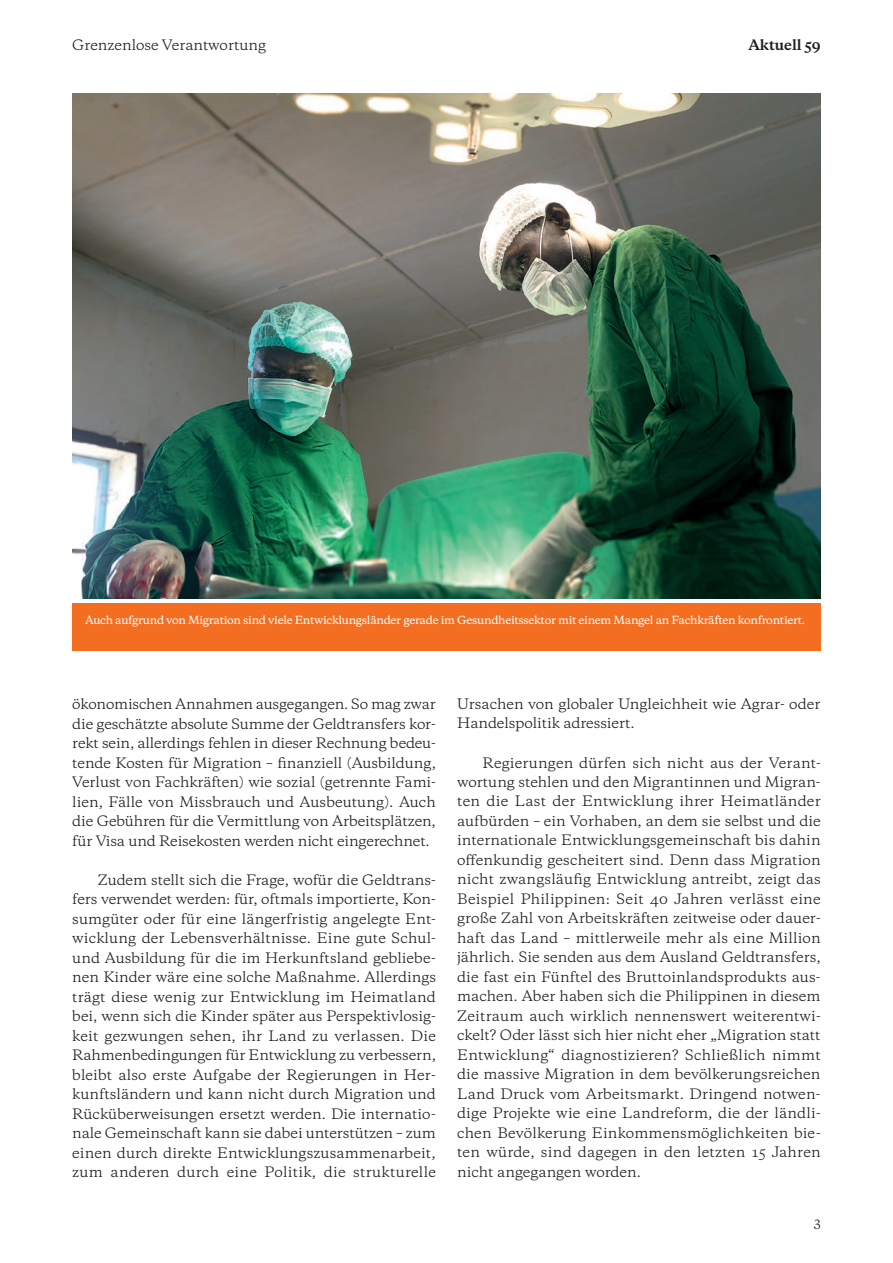
<style>
.page{position:relative;width:893px;height:1263px;background:#fff}
.page>*{position:absolute;margin:0;border:0;box-sizing:border-box;transform-origin:0 0}
.t1{font:13.5px/19.5px "Galaxie Copernicus";color:#231f20;text-align:justify}
.t2{font:700 13.5px "Galaxie Copernicus";color:#231f20}
.t3{font:12px "Galaxie Copernicus";color:#231f20}
.t4{font:500 10.5px "Galaxie Copernicus";letter-spacing:-.025em;color:#fff}
</style>
<div class="page">
<img style="left:72px;top:94px;width:749px;height:504px">
<div style="left:72px;top:603px;width:749px;height:48px;background:#f36e21"></div>
<p class="t1" style="left:72px;top:35px;width:195px">Grenzenlose Verantwortung</p>
<p class="t2" style="left:748px;top:36px;width:74px">Aktuell 59</p>
<p class="t4" style="left:85px;top:613px;width:722px">Auch aufgrund von Migration sind viele Entwicklungsländer gerade im Gesundheitssektor mit einem Mangel an Fachkräften konfrontiert.</p>
<p class="t1" style="left:72px;top:694px;width:365px">ökonomischen Annahmen ausgegangen. So mag zwar die geschätzte absolute Summe der Geldtransfers kor&shy;rekt sein, allerdings fehlen in dieser Rechnung bedeu&shy;tende Kosten für Migration – finanziell (Ausbildung, Verlust von Fachkräften) wie sozial (getrennte Fami&shy;lien, Fälle von Missbrauch und Ausbeutung). Auch die Gebühren für die Vermittlung von Arbeitsplätzen, für Visa und Reisekosten werden nicht eingerechnet.</p>
<p class="t1" style="left:72px;top:870px;width:365px;text-indent:26px">Zudem stellt sich die Frage, wofür die Geldtrans&shy;fers verwendet werden: für, oftmals importierte, Kon&shy;sumgüter oder für eine längerfristig angelegte Ent&shy;wicklung der Lebensverhältnisse. Eine gute Schul&shy;und Ausbildung für die im Herkunftsland gebliebe&shy;nen Kinder wäre eine solche Maßnahme. Allerdings trägt diese wenig zur Entwicklung im Heimatland bei, wenn sich die Kinder später aus Perspektivlosig&shy;keit gezwungen sehen, ihr Land zu verlassen. Die Rahmenbedingungen für Entwicklung zu verbessern, bleibt also erste Aufgabe der Regierungen in Her&shy;kunftsländern und kann nicht durch Migration und Rücküberweisungen ersetzt werden. Die internatio&shy;nale Gemeinschaft kann sie dabei unterstützen – zum einen durch direkte Entwicklungszusammenarbeit, zum anderen durch eine Politik, die strukturelle</p>
<p class="t1" style="left:457px;top:694px;width:365px">Ursachen von globaler Ungleichheit wie Agrar- oder<br>Handelspolitik adressiert.</p>
<p class="t1" style="left:457px;top:753px;width:365px;text-indent:26px">Regierungen dürfen sich nicht aus der Verant&shy;wortung stehlen und den Migrantinnen und Migran&shy;ten die Last der Entwicklung ihrer Heimatländer aufbürden – ein Vorhaben, an dem sie selbst und die internationale Entwicklungsgemeinschaft bis dahin offenkundig gescheitert sind. Denn dass Migration nicht zwangsläufig Entwicklung antreibt, zeigt das Beispiel Philippinen: Seit 40 Jahren verlässt eine große Zahl von Arbeitskräften zeitweise oder dauer&shy;haft das Land – mittlerweile mehr als eine Million jährlich. Sie senden aus dem Ausland Geldtransfers, die fast ein Fünftel des Bruttoinlandsprodukts aus&shy;machen. Aber haben sich die Philippinen in diesem Zeitraum auch wirklich nennenswert weiterentwi&shy;ckelt? Oder lässt sich hier nicht eher „Migration statt Entwicklung“ diagnostizieren? Schließlich nimmt die massive Migration in dem bevölkerungsreichen Land Druck vom Arbeitsmarkt. Dringend notwen&shy;dige Projekte wie eine Landreform, die der ländli&shy;chen Bevölkerung Einkommensmöglichkeiten bie&shy;ten würde, sind dagegen in den letzten 15 Jahren nicht angegangen worden.</p>
<p class="t3" style="left:814px;top:1216px;width:8px">3</p>
</div>
